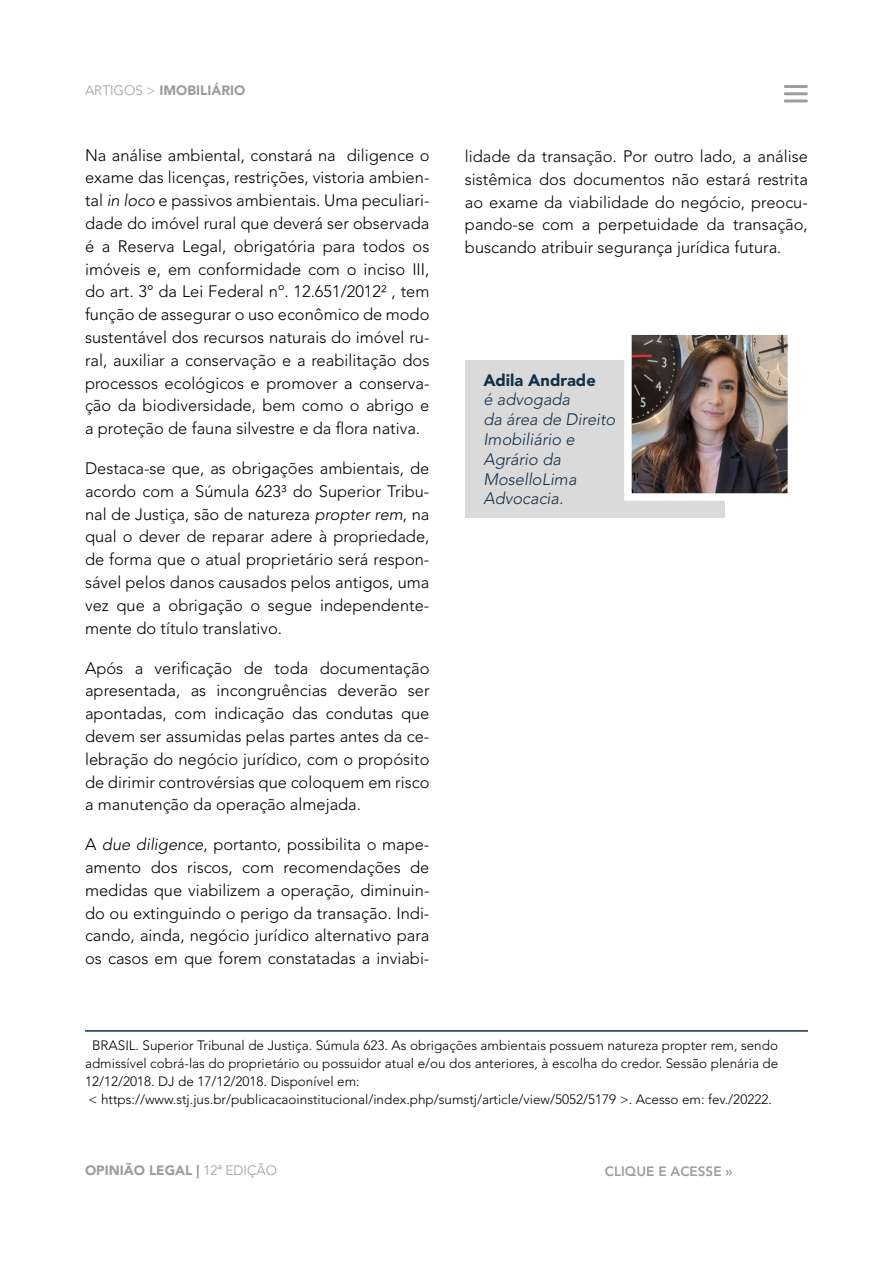
<style>
.page{position:relative;width:893px;height:1263px;background:#fff}
.page>*{position:absolute;margin:0;border:0;box-sizing:border-box;transform-origin:0 0}
.t1{font:300 16.5px/22.8px "Avenir LT Std";color:#000;text-align:justify}
.t2{font:italic 300 16.5px/19.8px "Avenir LT Std";color:#12304a}
.t3{font:900 16.5px "Avenir LT Std";color:#12304a}
.t4{font:300 13.5px/18px "Avenir LT Std";color:#000}
.t5{font:900 13.5px "Avenir LT Std";color:#9d9d9c}
.t6{font:800 13.5px "Avenir LT Std";color:#9d9d9c}
.s1{font-weight:300}
.s2{font-style:italic}
</style>
<div class="page">
<hr style="left:785px;top:85px;width:21px;height:3px;background:#9e9e9c">
<hr style="left:785px;top:92px;width:21px;height:3px;background:#9e9e9c">
<hr style="left:785px;top:99px;width:21px;height:3px;background:#9e9e9c">
<hr style="left:85px;top:1030px;width:723px;height:2px;background:#12304a">
<div style="left:465px;top:360px;width:260px;height:157px;background:#dadada"></div>
<img style="left:633px;top:336px;width:153px;height:156px">
<div style="left:624px;top:327px;width:171px;height:174px;border:8px solid #fff"></div>
<p class="t5" style="left:85px;top:82px;width:162px"><span class="s1">ARTIGOS &gt;</span> IMOBILIÁRIO</p>
<p class="t1" style="left:85px;top:144px;width:346px">Na análise ambiental, constará na diligence o exame das licenças, restrições, vistoria ambien&shy;tal <span class="s2">in loco</span> e passivos ambientais. Uma peculiari&shy;dade do imóvel rural que deverá ser observada é a Reserva Legal, obrigatória para todos os imóveis e, em conformidade com o inciso III, do art. 3° da Lei Federal nº. 12.651/20122 , tem função de assegurar o uso econômico de modo sustentável dos recursos naturais do imóvel ru&shy;ral, auxiliar a conservação e a reabilitação dos processos ecológicos e promover a conserva&shy;ção da biodiversidade, bem como o abrigo e a proteção de fauna silvestre e da flora nativa.</p>
<p class="t1" style="left:85px;top:457px;width:346px">Destaca-se que, as obrigações ambientais, de acordo com a Súmula 6233 do Superior Tribu&shy;nal de Justiça, são de natureza <span class="s2">propter rem</span>, na qual o dever de reparar adere à propriedade, de forma que o atual proprietário será respon&shy;sável pelos danos causados pelos antigos, uma vez que a obrigação o segue independente&shy;mente do título translativo.</p>
<p class="t1" style="left:85px;top:656px;width:346px">Após a verificação de toda documentação apresentada, as incongruências deverão ser apontadas, com indicação das condutas que devem ser assumidas pelas partes antes da ce&shy;lebração do negócio jurídico, com o propósito de dirimir controvérsias que coloquem em risco a manutenção da operação almejada.</p>
<p class="t1" style="left:85px;top:833px;width:346px">A <span class="s2">due diligence</span>, portanto, possibilita o mape&shy;amento dos riscos, com recomendações de medidas que viabilizem a operação, diminuin&shy;do ou extinguindo o perigo da transação. Indi&shy;cando, ainda, negócio jurídico alternativo para os casos em que forem constatadas a inviabi-</p>
<p class="t1" style="left:465px;top:145px;width:345px">lidade da transação. Por outro lado, a análise sistêmica dos documentos não estará restrita ao exame da viabilidade do negócio, preocu&shy;pando-se com a perpetuidade da transação, buscando atribuir segurança jurídica futura.</p>
<p class="t3" style="left:483px;top:370px;width:114px">Adila Andrade</p>
<p class="t2" style="left:483px;top:390px;width:134px">é advogada<br>da área de Direito<br>Imobiliário e<br>Agrário da<br>MoselloLima<br>Advocacia.</p>
<p class="t4" style="left:85px;top:1036px;width:695px;text-indent:7px">BRASIL. Superior Tribunal de Justiça. Súmula 623. As obrigações ambientais possuem natureza propter rem, sendo admissível cobrá-las do proprietário ou possuidor atual e/ou dos anteriores, à escolha do credor. Sessão plenária de 12/12/2018. DJ de 17/12/2018. Disponível em:<br>&lt; https://www.stj.jus.br/publicacaoinstitucional/index.php/sumstj/article/view/5052/5179 &gt;. Acesso em: fev./20222.</p>
<p class="t5" style="left:85px;top:1162px;width:194px">OPINIÃO LEGAL | <span class="s1">12a EDIÇÃO</span></p>
<p class="t6" style="left:605px;top:1164px;width:129px">CLIQUE E ACESSE »</p>
</div>
